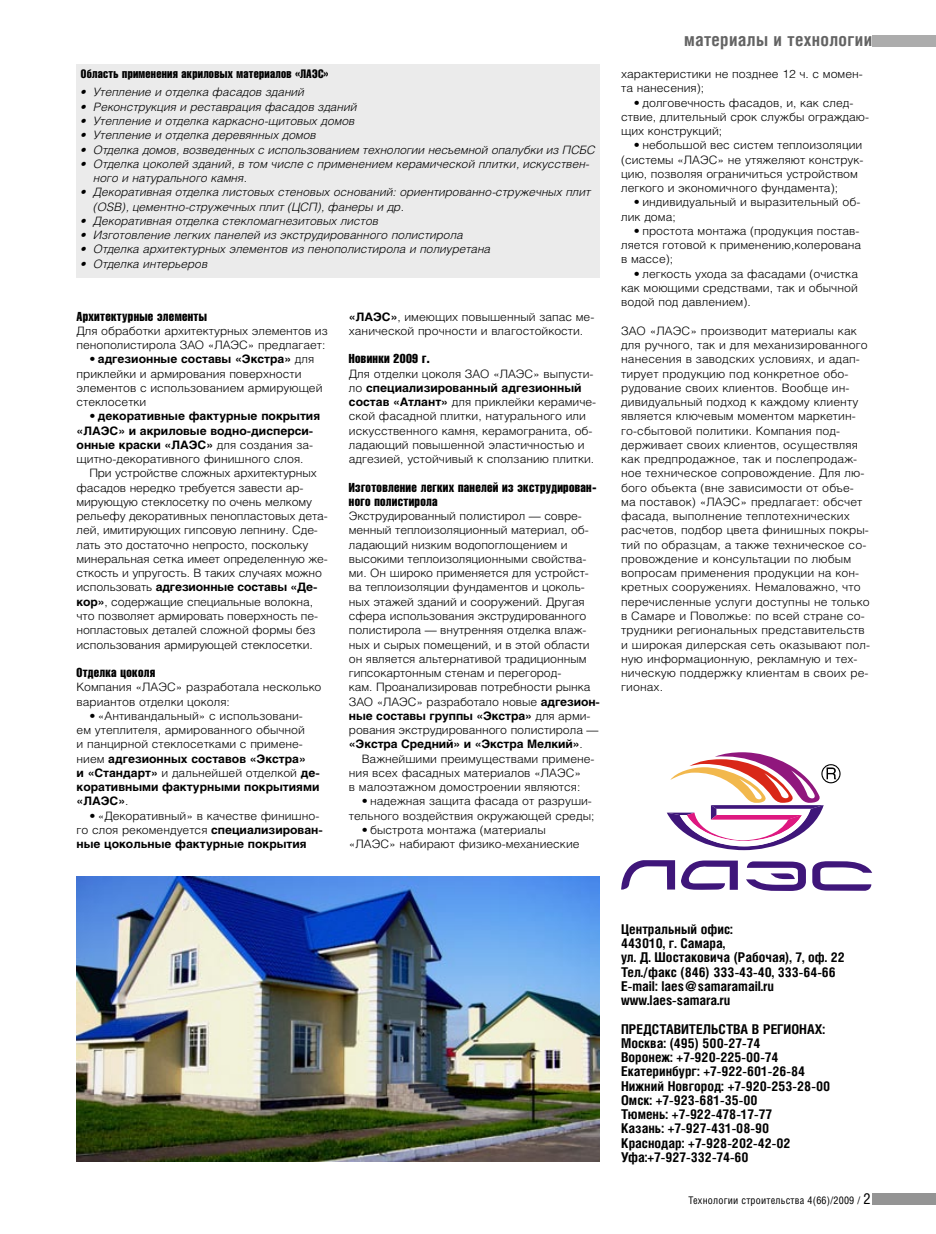
<style>
.page{position:relative;width:936px;height:1234px;background:#fff}
.page>*{position:absolute;margin:0;border:0;box-sizing:border-box;transform-origin:0 0}
.Рубрика{font:700 18px "Helios Cond";letter-spacing:.02em;color:#636363}
.Адресный_блок{font:700 13.5px/14.2px "Helios Cond";color:#000;scale:1.04 1}
.Текст_-_подзаголовок{font:12.75px/14.2px "Helios Compressed";letter-spacing:.025em;color:#000}
.Текст_-_подзаголовок-2{font:12px "Helios Compressed";letter-spacing:.025em;color:#000}
.Текст_-_первый_абзац{font:300 11.55px/14.2px "Helios";color:#000;scale:1.04 1}
.Текст_-_пуля_круглая{font:300 11.55px/14.2px "Helios";color:#000;scale:1.04 1}
.Текст_-_пуля_круглая-2{font:italic 300 11.55px/14.2px "Helios";color:#000}
.Текст{font:300 11.55px/14.2px "Helios";letter-spacing:-.01em;color:#000;scale:1.04 1}
.Текст_-_пуля_круглая-3{font:700 11.55px/14.2px "Helios";color:#000;scale:1.04 1}
.t1{font:10.5px "Helios Cond";letter-spacing:.02em;color:#000}
.s1{font-weight:700}
.s2{font-weight:300}
.s3{font-size:15px}
</style>
<div class="page">
<div style="left:872px;top:1192px;width:63px;height:11px;background:#949494"></div>
<div style="left:872px;top:35px;width:63px;height:11px;background:#acacac"></div>
<img style="left:77px;top:876px;width:523px;height:285px">
<svg style="left:666px;top:752px;width:174px;height:98px"></svg>
<svg style="left:746px;top:861px;width:59px;height:29px"></svg>
<svg style="left:621px;top:860px;width:54px;height:29px"></svg>
<svg style="left:681px;top:860px;width:56px;height:29px"></svg>
<svg style="left:812px;top:861px;width:60px;height:29px"></svg>
<div style="left:77px;top:64px;width:523px;height:214px;background:#ebebeb"></div>
<p class="Текст_-_подзаголовок-2" style="left:81px;top:67px;width:249px">Область применения акриловых материалов «ЛАЭС»</p>
<p class="Текст_-_пуля_круглая-2" style="left:81px;top:85px;width:225px">• Утепление и отделка фасадов зданий</p>
<p class="Текст_-_пуля_круглая-2" style="left:81px;top:99px;width:278px">• Реконструкция и реставрация фасадов зданий</p>
<p class="Текст_-_пуля_круглая-2" style="left:81px;top:113px;width:276px">• Утепление и отделка каркасно-щитовых домов</p>
<p class="Текст_-_пуля_круглая-2" style="left:81px;top:128px;width:237px">• Утепление и отделка деревянных домов</p>
<p class="Текст_-_пуля_круглая-2" style="left:81px;top:142px;width:516px">• Отделка домов, возведенных с использованием технологии несъемной опалубки из ПСБС</p>
<p class="Текст_-_пуля_круглая-2" style="left:94px;top:156px;width:497px;text-indent:-13px">• Отделка цоколей зданий, в том числе с применением керамической плитки, искусствен&shy;ного и натурального камня.</p>
<p class="Текст_-_пуля_круглая-2" style="left:94px;top:185px;width:499px;text-indent:-13px">• Декоративная отделка листовых стеновых оснований: ориентированно-стружечных плит (OSB), цементно-стружечных плит (ЦСП), фанеры и др.</p>
<p class="Текст_-_пуля_круглая-2" style="left:81px;top:213px;width:299px">• Декоративная отделка стекломагнезитовых листов</p>
<p class="Текст_-_пуля_круглая-2" style="left:81px;top:227px;width:384px">• Изготовление легких панелей из экструдированного полистирола</p>
<p class="Текст_-_пуля_круглая-2" style="left:81px;top:242px;width:411px">• Отделка архитектурных элементов из пенополистирола и полиуретана</p>
<p class="Текст_-_пуля_круглая-2" style="left:81px;top:256px;width:128px">• Отделка интерьеров</p>
<p class="Текст_-_подзаголовок" style="left:77px;top:308px;width:132px">Архитектурные элементы</p>
<p class="Текст_-_первый_абзац" style="left:77px;top:323px;width:243px">Для обработки архитектурных элементов из пенополистирола ЗАО «ЛАЭС» предлагает:</p>
<p class="Текст_-_пуля_круглая" style="left:77px;top:352px;width:238px;text-indent:13px">• <span class="s1">адгезионные составы «Экстра»</span> для приклейки и армирования поверхности элементов с использованием армирующей стеклосетки</p>
<p class="Текст_-_пуля_круглая-3" style="left:77px;top:409px;width:236px;text-indent:13px"><span class="s2">•</span> декоративные фактурные покрытия «ЛАЭС» и акриловые водно-дисперси&shy;онные краски «ЛАЭС» <span class="s2">для создания за&shy;щитно-декоративного финишного слоя.</span></p>
<p class="Текст" style="left:77px;top:466px;width:243px;text-indent:13px">При устройстве сложных архитектурных фасадов нередко требуется завести ар&shy;мирующую стеклосетку по очень мелкому рельефу декоративных пенопластовых дета&shy;лей, имитирующих гипсовую лепнину. Сде&shy;лать это достаточно непросто, поскольку минеральная сетка имеет определенную же&shy;сткость и упругость. В таких случаях можно использовать <span class="s1">адгезионные составы «Де&shy;кор»</span>, содержащие специальные волокна, что позволяет армировать поверхность пе&shy;нопластовых деталей сложной формы без использования армирующей стеклосетки.</p>
<p class="Текст_-_подзаголовок" style="left:77px;top:665px;width:80px">Отделка цоколя</p>
<p class="Текст_-_первый_абзац" style="left:77px;top:679px;width:237px">Компания «ЛАЭС» разработала несколько вариантов отделки цоколя:</p>
<p class="Текст_-_пуля_круглая" style="left:77px;top:708px;width:235px;text-indent:13px">• «Антивандальный» с использовани&shy;ем утеплителя, армированного обычной<br>и панцирной стеклосетками с примене&shy;нием <span class="s1">адгезионных составов «Экстра»<br>и «Стандарт»</span> и дальнейшей отделкой <span class="s1">де&shy;коративными фактурными покрытиями «ЛАЭС»</span>.</p>
<p class="Текст_-_пуля_круглая" style="left:77px;top:808px;width:238px;text-indent:13px">• «Декоративный» в качестве финишно&shy;го слоя рекомендуется <span class="s1">специализирован&shy;ные цокольные фактурные покрытия</span></p>
<p class="Текст_-_пуля_круглая" style="left:349px;top:309px;width:237px"><span class="s1">«ЛАЭС»</span>, имеющих повышенный запас ме&shy;ханической прочности и влагостойкости.</p>
<p class="Текст_-_подзаголовок" style="left:349px;top:351px;width:82px">Новинки 2009 г.</p>
<p class="Текст_-_первый_абзац" style="left:349px;top:366px;width:239px">Для отделки цоколя ЗАО «ЛАЭС» выпусти&shy;ло <span class="s1">специализированный адгезионный состав «Атлант»</span> для приклейки керамиче&shy;ской фасадной плитки, натурального или искусственного камня, керамогранита, об&shy;ладающий повышенной эластичностью и адгезией, устойчивый к сползанию плитки.</p>
<p class="Текст_-_подзаголовок" style="left:349px;top:479px;width:249px">Изготовление легких панелей из экструдирован&shy;ного полистирола</p>
<p class="Текст_-_первый_абзац" style="left:349px;top:508px;width:243px">Экструдированный полистирол — совре&shy;менный теплоизоляционный материал, об&shy;ладающий низким водопоглощением и высокими теплоизоляционными свойства&shy;ми. Он широко применяется для устройст&shy;ва теплоизоляции фундаментов и цоколь&shy;ных этажей зданий и сооружений. Другая сфера использования экструдированного полистирола — внутренняя отделка влаж&shy;ных и сырых помещений, и в этой области он является альтернативой традиционным гипсокартонным стенам и перегород-<br>кам. Проанализировав потребности рынка ЗАО «ЛАЭС» разработало новые <span class="s1">адгезион&shy;ные составы группы «Экстра»</span> для арми&shy;рования экструдированного полистирола — <span class="s1">«Экстра Средний» и «Экстра Мелкий»</span>.</p>
<p class="Текст" style="left:349px;top:751px;width:238px;text-indent:13px">Важнейшими преимуществами примене&shy;ния всех фасадных материалов «ЛАЭС»<br>в малоэтажном домостроении являются:</p>
<p class="Текст_-_пуля_круглая" style="left:349px;top:793px;width:237px;text-align:right">• надежная защита фасада от разруши&shy;тельного воздействия окружающей среды;</p>
<p class="Текст_-_пуля_круглая" style="left:349px;top:822px;width:223px;text-indent:13px">• быстрота монтажа (материалы «ЛАЭС» набирают физико-механиеские</p>
<p class="Рубрика" style="left:684px;top:28px;width:190px">материалы и технологии</p>
<p class="Текст_-_пуля_круглая" style="left:621px;top:67px;width:234px">характеристики не позднее 12 ч. с момен&shy;та нанесения);</p>
<p class="Текст_-_пуля_круглая" style="left:621px;top:95px;width:240px;text-indent:13px">• долговечность фасадов, и, как след&shy;ствие, длительный срок службы ограждаю&shy;щих конструкций;</p>
<p class="Текст_-_пуля_круглая" style="left:621px;top:138px;width:234px;text-indent:13px">• небольшой вес систем теплоизоляции (системы «ЛАЭС» не утяжеляют конструк&shy;цию, позволяя ограничиться устройством легкого и экономичного фундамента);</p>
<p class="Текст_-_пуля_круглая" style="left:621px;top:195px;width:231px;text-indent:13px">• индивидуальный и выразительный об&shy;лик дома;</p>
<p class="Текст_-_пуля_круглая" style="left:621px;top:223px;width:232px;text-indent:13px">• простота монтажа (продукция постав&shy;ляется готовой к применению,колерована в массе);</p>
<p class="Текст_-_пуля_круглая" style="left:621px;top:266px;width:229px;text-align:justify;text-indent:13px">• легкость ухода за фасадами (очистка как моющими средствами, так и обычной водой под давлением).</p>
<p class="Текст_-_первый_абзац" style="left:621px;top:323px;width:241px">ЗАО «ЛАЭС» производит материалы как для ручного, так и для механизированного нанесения в заводских условиях, и адап&shy;тирует продукцию под конкретное обо&shy;рудование своих клиентов. Вообще ин&shy;дивидуальный подход к каждому клиенту является ключевым моментом маркетин&shy;го-сбытовой политики. Компания под&shy;держивает своих клиентов, осуществляя как предпродажное, так и послепродаж&shy;ное техническое сопровождение. Для лю&shy;бого объекта (вне зависимости от объе&shy;ма поставок) «ЛАЭС» предлагает: обсчет фасада, выполнение теплотехнических расчетов, подбор цвета финишных покры&shy;тий по образцам, а также техническое со&shy;провождение и консультации по любым вопросам применения продукции на кон&shy;кретных сооружениях. Немаловажно, что перечисленные услуги доступны не только в Самаре и Поволжье: по всей стране со&shy;трудники региональных представительств и широкая дилерская сеть оказывают пол&shy;ную информационную, рекламную и тех&shy;ническую поддержку клиентам в своих ре&shy;гионах.</p>
<p class="Адресный_блок" style="left:621px;top:921px;width:109px">Центральный офис:</p>
<p class="Адресный_блок" style="left:621px;top:935px;width:216px">443010, г. Самара,<br>ул. Д. Шостаковича (Рабочая), 7, оф. 22<br>Тел./факс (846) 333-43-40, 333-64-66<br>E-mail: laes@samaramail.ru www.laes-samara.ru</p>
<p class="Адресный_блок" style="left:621px;top:1020px;width:197px">ПРЕДСТАВИТЕЛЬСТВА В РЕГИОНАХ:</p>
<p class="Адресный_блок" style="left:621px;top:1035px;width:135px">Москва: (495) 500-27-74</p>
<p class="Адресный_блок" style="left:621px;top:1049px;width:153px">Воронеж: +7-920-225-00-74</p>
<p class="Адресный_блок" style="left:621px;top:1063px;width:202px">Екатеринбург: +7-922-601-26-84<br>Нижний Новгород: +7-920-253-28-00<br>Омск: +7-923-681-35-00<br>Тюмень: +7-922-478-17-77<br>Казань: +7-927-431-08-90<br>Краснодар: +7-928-202-42-02<br>Уфа:+7-927-332-74-60</p>
<p class="t1" style="left:688px;top:1193px;width:184px">Технологии строительства 4(66)/2009 / <span class="s3">2</span></p>
</div>
